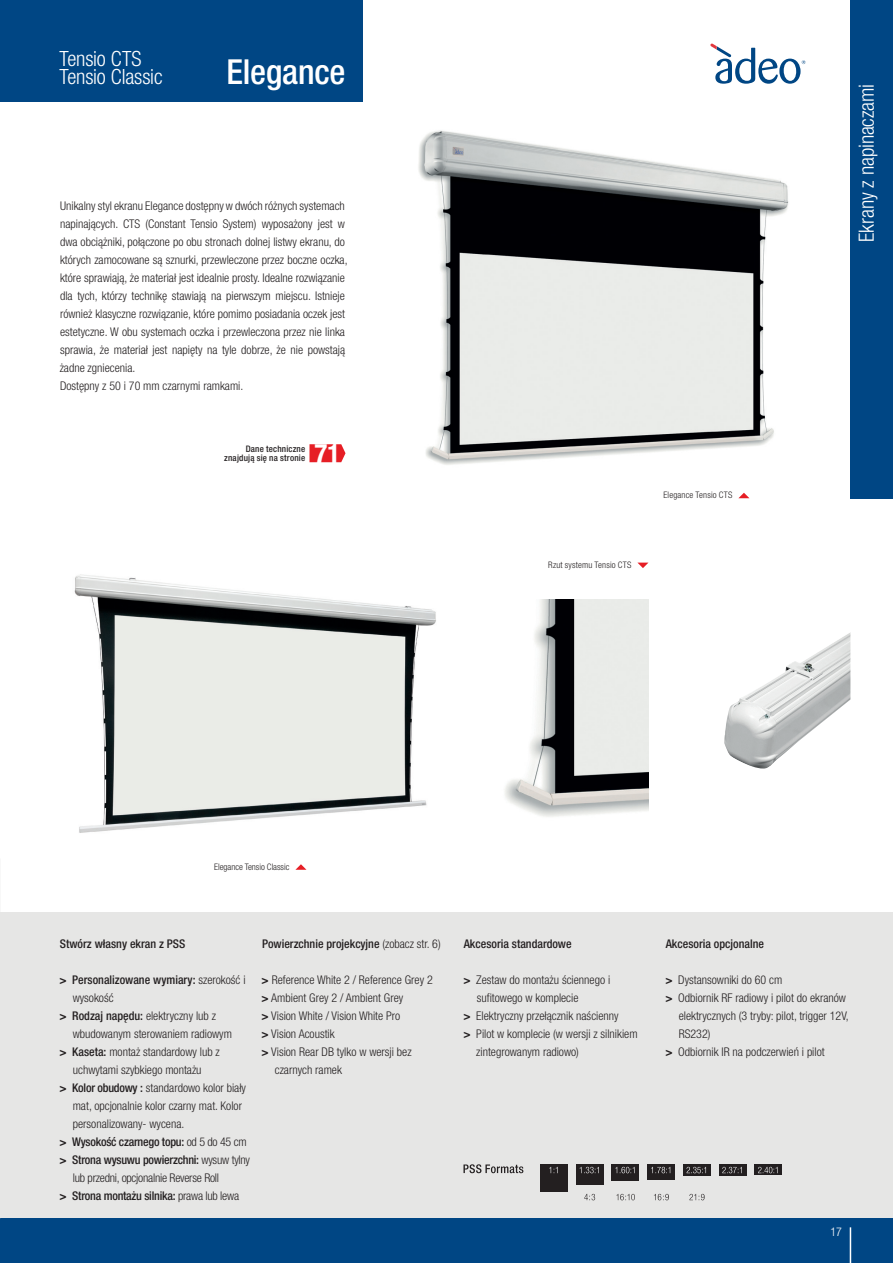
<style>
.page{position:relative;width:893px;height:1263px;background:#fff}
.page>*{position:absolute;margin:0;border:0;box-sizing:border-box;transform-origin:0 0}
.t1{font:500 condensed 34.5px "Helvetica Neue LT Pro";letter-spacing:-.005em;color:#fff}
.t2{font:700 condensed 27px "Helvetica Neue LT Pro";color:#fff}
.t3{font:300 condensed 21px "Helvetica Neue LT Pro";letter-spacing:-.01em;color:#fff}
.t4{font:300 condensed 12px/18px "Helvetica Neue LT Pro";color:#231f20}
.t5{font:500 condensed 12px/18px "Helvetica Neue LT Pro";color:#231f20}
.t6{font:300 condensed 12px/18px "Helvetica Neue LT Pro";letter-spacing:-.02em;color:#231f20}
.t7{font:500 condensed 12px "Helvetica Neue LT Pro";letter-spacing:-.02em;color:#231f20}
.t8{font:300 condensed 12px "Helvetica Neue LT Pro";color:#fff}
.t9{font:300 condensed 9px "Helvetica Neue LT Pro";letter-spacing:.015em;color:#231f20}
.t10{font:500 condensed 9px "Helvetica Neue LT Pro";letter-spacing:.02em;color:#231f20}
.s1{font-weight:700;font-stretch:normal}
.s2{font-weight:300}
.s3{font-weight:500}
</style>
<div class="page">
<div style="left:0;top:912px;width:893px;height:351px;background:#e6e6e5"></div>
<div style="left:0;top:1218px;width:893px;height:45px;background:#004684"></div>
<hr style="left:850px;top:1227px;width:1px;height:36px;background:#fff">
<div style="left:850px;top:0;width:43px;height:498px;background:#004684"></div>
<svg style="left:710px;top:43px;width:95px;height:41px"></svg>
<div style="left:0;top:0;width:362px;height:102px;background:#004684"></div>
<hr style="left:0;top:912px;width:1px;height:351px;background:#e6e6e5">
<img style="left:418px;top:130px;width:371px;height:363px">
<img style="left:505px;top:600px;width:143px;height:217px">
<img style="left:74px;top:492px;width:372px;height:378px">
<img style="left:724px;top:633px;width:126px;height:136px">
<svg style="left:738px;top:493px;width:11px;height:5px"></svg>
<svg style="left:295px;top:864px;width:11px;height:6px"></svg>
<svg style="left:638px;top:563px;width:10px;height:5px"></svg>
<svg style="left:309px;top:444px;width:36px;height:18px"></svg>
<svg style="left:463px;top:1164px;width:60px;height:9px"></svg>
<div style="left:540px;top:1164px;width:27px;height:27px;background:#231f20"></div>
<svg style="left:549px;top:1167px;width:9px;height:6px"></svg>
<svg style="left:689px;top:1194px;width:15px;height:6px"></svg>
<div style="left:683px;top:1164px;width:27px;height:12px;background:#231f20"></div>
<svg style="left:686px;top:1167px;width:20px;height:6px"></svg>
<svg style="left:719px;top:1164px;width:27px;height:11px"></svg>
<svg style="left:722px;top:1167px;width:20px;height:6px"></svg>
<svg style="left:616px;top:1194px;width:19px;height:6px"></svg>
<div style="left:612px;top:1164px;width:27px;height:17px;background:#231f20"></div>
<svg style="left:615px;top:1167px;width:20px;height:6px"></svg>
<svg style="left:654px;top:1194px;width:15px;height:6px"></svg>
<div style="left:648px;top:1164px;width:27px;height:15px;background:#231f20"></div>
<svg style="left:651px;top:1167px;width:19px;height:6px"></svg>
<svg style="left:584px;top:1194px;width:11px;height:6px"></svg>
<div style="left:576px;top:1164px;width:27px;height:20px;background:#231f20"></div>
<svg style="left:579px;top:1167px;width:20px;height:6px"></svg>
<svg style="left:755px;top:1164px;width:27px;height:11px"></svg>
<svg style="left:758px;top:1167px;width:19px;height:6px"></svg>
<p class="t3" style="left:60px;top:47px;width:84px">Tensio CTS</p>
<p class="t3" style="left:60px;top:65px;width:105px">Tensio Classic</p>
<p class="t1" style="left:227px;top:51px;width:120px">Elegance</p>
<p class="t4" style="left:60px;top:197px;width:289px">Unikalny styl ekranu Elegance dostępny w dwóch różnych systemach napinających. CTS (Constant Tensio System) wyposażony jest w dwa obciążniki, połączone po obu stronach dolnej listwy ekranu, do których zamocowane są sznurki, przewleczone przez boczne oczka, które sprawiają, że materiał jest idealnie prosty. Idealne rozwiązanie dla tych, którzy technikę stawiają na pierwszym miejscu. Istnieje również klasyczne rozwiązanie, które pomimo posiadania oczek jest estetyczne. W obu systemach oczka i przewleczona przez nie linka sprawia, że materiał jest napięty na tyle dobrze, że nie powstają żadne zgniecenia.</p>
<p class="t4" style="left:60px;top:377px;width:185px">Dostępny z 50 i 70 mm czarnymi ramkami.</p>
<p class="t10" style="left:246px;top:443px;width:61px">Dane techniczne</p>
<p class="t10" style="left:224px;top:452px;width:82px">znajdują się na stronie</p>
<p class="t2" style="left:314px;top:437px;width:27px">71</p>
<p class="t9" style="left:548px;top:560px;width:85px">Rzut systemu Tensio CTS</p>
<p class="t9" style="left:663px;top:490px;width:71px">Elegance Tensio CTS</p>
<h3 class="t3" style="left:854px;top:242px;width:159px;rotate:-90deg">Ekrany z napinaczami</h3>
<p class="t9" style="left:214px;top:861px;width:77px">Elegance Tensio Classic</p>
<p class="t5" style="left:60px;top:935px;width:127px">Stwórz własny ekran z PSS</p>
<p class="t5" style="left:73px;top:971px;width:174px;text-indent:-13px"><span class="s1">&gt;</span> Personalizowane wymiary: <span class="s2">szerokość i wysokość</span></p>
<p class="t4" style="left:73px;top:1007px;width:161px;text-indent:-13px"><span class="s1">&gt;</span> <span class="s3">Rodzaj napędu:</span> elektryczny lub z wbudowanym sterowaniem radiowym</p>
<p class="t4" style="left:60px;top:1043px;width:162px;text-align:center"><span class="s1">&gt;</span> <span class="s3">Kaseta:</span> montaż standardowy lub z uchwytami szybkiego montażu</p>
<p class="t4" style="left:73px;top:1079px;width:175px;text-indent:-13px"><span class="s1">&gt;</span> <span class="s3">Kolor obudowy :</span> standardowo kolor biały mat, opcjonalnie kolor czarny mat. Kolor personalizowany- wycena.</p>
<p class="t7" style="left:60px;top:1135px;width:189px"><span class="s1">&gt;</span> Wysokość czarnego topu: <span class="s2">od 5 do 45 cm</span></p>
<p class="t6" style="left:73px;top:1151px;width:179px;text-indent:-13px"><span class="s1">&gt;</span> <span class="s3">Strona wysuwu powierzchni:</span> wysuw tylny lub przedni, opcjonalnie Reverse Roll</p>
<p class="t7" style="left:60px;top:1189px;width:181px"><span class="s1">&gt;</span> Strona montażu silnika: <span class="s2">prawa lub lewa</span></p>
<p class="t5" style="left:262px;top:935px;width:180px">Powierzchnie projekcyjne <span class="s2">(zobacz str. 6)</span></p>
<p class="t4" style="left:262px;top:971px;width:173px"><span class="s1">&gt;</span> Reference White 2 / Reference Grey 2</p>
<p class="t4" style="left:262px;top:989px;width:143px"><span class="s1">&gt;</span> Ambient Grey 2 / Ambient Grey</p>
<p class="t4" style="left:262px;top:1007px;width:140px"><span class="s1">&gt;</span> Vision White / Vision White Pro</p>
<p class="t4" style="left:262px;top:1025px;width:75px"><span class="s1">&gt;</span> Vision Acoustik</p>
<p class="t4" style="left:275px;top:1043px;width:138px;text-indent:-13px"><span class="s1">&gt;</span> Vision Rear DB tylko w wersji bez czarnych ramek</p>
<p class="t5" style="left:464px;top:935px;width:110px">Akcesoria standardowe</p>
<p class="t4" style="left:477px;top:971px;width:135px;text-indent:-13px"><span class="s1">&gt;</span> Zestaw do montażu ściennego i sufitowego w komplecie</p>
<p class="t4" style="left:464px;top:1007px;width:157px"><span class="s1">&gt;</span> Elektryczny przełącznik naścienny</p>
<p class="t4" style="left:476px;top:1025px;width:163px;text-indent:-13px"><span class="s1">&gt;</span> Pilot w komplecie (w wersji z silnikiem zintegrowanym radiowo)</p>
<p class="t5" style="left:666px;top:935px;width:100px">Akcesoria opcjonalne</p>
<p class="t4" style="left:666px;top:971px;width:118px"><span class="s1">&gt;</span> Dystansowniki do 60 cm</p>
<p class="t4" style="left:679px;top:989px;width:171px;text-indent:-13px"><span class="s1">&gt;</span> Odbiornik RF radiowy i pilot do ekranów elektrycznych (3 tryby: pilot, trigger 12V,<br>RS232)</p>
<p class="t4" style="left:666px;top:1043px;width:161px"><span class="s1">&gt;</span> Odbiornik IR na podczerwień i pilot</p>
<p class="t8" style="left:830px;top:1225px;width:13px">17</p>
</div>
